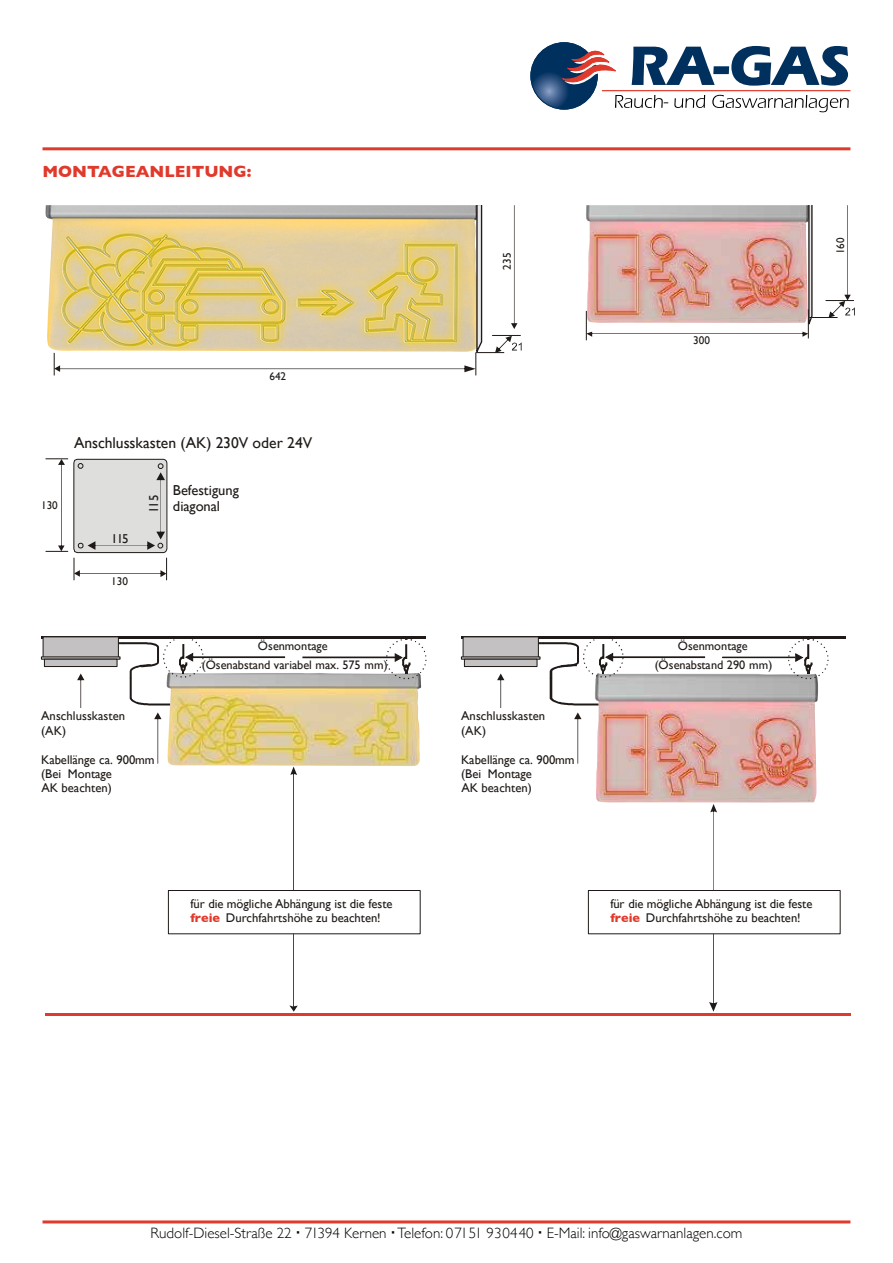
<style>
.page{position:relative;width:893px;height:1263px;background:#fff}
.page>*{position:absolute;margin:0;border:0;box-sizing:border-box;transform-origin:0 0}
.t1{font:700 16.5px "Gill Sans";color:#e03a2c}
.t2{font:15.6px "Gill Sans";color:#1f1a17}
.t3{font:300 15px "Gill Sans";color:#000}
.t4{font:14.4px "Gill Sans";letter-spacing:-.005em;color:#1f1a17}
.t5{font:12.9px "Gill Sans";letter-spacing:-.075em;color:#1f1a17}
.t6{font:12.6px/14.4px "Gill Sans";color:#1f1a17}
.t7{font:12.3px/19.6px "Gill Sans";letter-spacing:.005em;color:#1f1a17;text-align:center}
.t8{font:11.25px "Gill Sans";color:#1f1a17}
.t9{font:11.1px "Gill Sans";color:#1f1a17}
.s1{font-weight:700;color:#e03a2c}
</style>
<div class="page">
<hr style="left:602px;top:90px;width:248px;height:1px;background:#e03a2c">
<svg style="left:531px;top:43px;width:66px;height:66px;background:#1c4572"></svg>
<svg style="left:563px;top:46px;width:286px;height:66px"></svg>
<hr style="left:43px;top:1220px;width:807px;height:3px;background:#e03a2c">
<hr style="left:43px;top:147px;width:807px;height:3px;background:#e03a2c">
<img style="left:297px;top:673px;width:125px;height:93px">
<img style="left:596px;top:673px;width:222px;height:130px">
<img style="left:45px;top:205px;width:9px;height:145px">
<svg style="left:54px;top:205px;width:468px;height:170px"></svg>
<svg style="left:289px;top:934px;width:9px;height:78px"></svg>
<hr style="left:41px;top:636px;width:384px;height:2px;background:#1f1a17">
<div style="left:168px;top:890px;width:252px;height:44px;border:1px solid #1f1a17"></div>
<hr style="left:45px;top:1013px;width:806px;height:2px;background:#e03a2c">
<svg style="left:386px;top:638px;width:40px;height:41px"></svg>
<div style="left:303px;top:657px;width:93px;height:1px;border:1px solid #1f1a17"></div>
<svg style="left:40px;top:637px;width:257px;height:253px"></svg>
<img style="left:586px;top:205px;width:269px;height:135px">
<svg style="left:709px;top:934px;width:8px;height:78px"></svg>
<hr style="left:461px;top:636px;width:384px;height:2px;background:#1f1a17">
<div style="left:588px;top:890px;width:252px;height:44px;border:1px solid #1f1a17"></div>
<svg style="left:788px;top:638px;width:40px;height:41px"></svg>
<svg style="left:460px;top:637px;width:245px;height:127px"></svg>
<div style="left:722px;top:657px;width:73px;height:1px;border:1px solid #1f1a17"></div>
<svg style="left:710px;top:804px;width:7px;height:86px"></svg>
<svg style="left:46px;top:458px;width:122px;height:122px"></svg>
<h1 class="t1" style="left:43px;top:158px;width:210px">MONTAGEANLEITUNG:</h1>
<p class="t8" style="left:269px;top:370px;width:18px">642</p>
<p class="t8" style="left:41px;top:499px;width:18px">130</p>
<p class="t2" style="left:74px;top:433px;width:240px">Anschlusskasten (AK) 230V oder 24V</p>
<p class="t5" style="left:111px;top:531px;width:19px">115</p>
<p class="t8" style="left:111px;top:575px;width:18px">130</p>
<p class="t4" style="left:173px;top:482px;width:68px">Befestigung</p>
<p class="t5" style="left:146px;top:513px;width:20px;rotate:-90deg">115</p>
<p class="t4" style="left:173px;top:498px;width:49px">diagonal</p>
<p class="t7" style="left:202px;top:636px;width:187px">Ösenmontage<br>(Ösenabstand variabel max. 575 mm)</p>
<p class="t6" style="left:41px;top:708px;width:85px;line-height:15.1px">Anschlusskasten (AK)</p>
<p class="t6" style="left:41px;top:752px;width:115px">Kabellänge ca. 900mm (Bei Montage<br>AK beachten)</p>
<p class="t6" style="left:190px;top:897px;width:204px;line-height:14px">für die mögliche Abhängung ist die feste <span class="s1">freie</span> Durchfahrtshöhe zu beachten!</p>
<p class="t8" style="left:500px;top:270px;width:19px;rotate:-90deg">235</p>
<p class="t8" style="left:693px;top:334px;width:18px">300</p>
<p class="t9" style="left:834px;top:254px;width:18px;rotate:-90deg">160</p>
<p class="t6" style="left:461px;top:708px;width:85px;line-height:15.1px">Anschlusskasten (AK)</p>
<p class="t6" style="left:461px;top:752px;width:115px">Kabellänge ca. 900mm (Bei Montage<br>AK beachten)</p>
<p class="t7" style="left:655px;top:636px;width:119px">Ösenmontage (Ösenabstand 290 mm)</p>
<p class="t6" style="left:610px;top:897px;width:204px;line-height:14px">für die mögliche Abhängung ist die feste <span class="s1">freie</span> Durchfahrtshöhe zu beachten!</p>
<p class="t3" style="left:151px;top:1222px;width:593px">Rudolf-Diesel-Straße 22 71394 Kernen Telefon: 07151 930440 E-Mail: info@gaswarnanlagen.com</p>
</div>
